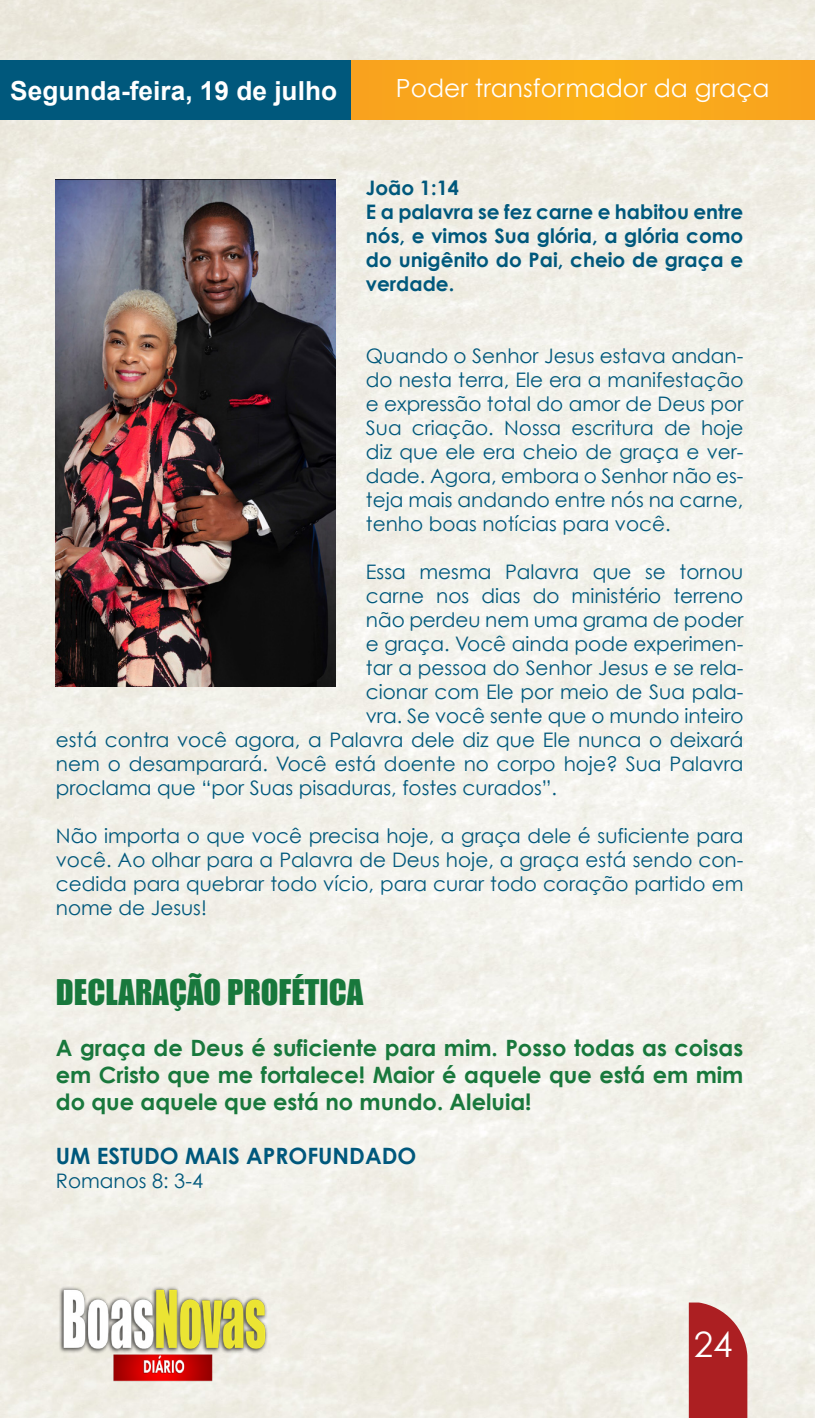
<style>
.page{position:relative;width:815px;height:1418px;background:#fff}
.page>*{position:absolute;margin:0;border:0;box-sizing:border-box;transform-origin:0 0}
.t1{font:35px "Century Gothic";color:#fff}
.t2{font:32.5px "Impact";color:#18783c}
.t3{font:700 26.25px "Arial";color:#fff}
.t4{font:25px "Century Gothic";color:#fff}
.t5{font:700 22.5px/27px "Century Gothic";color:#18783c;text-align:justify}
.t6{font:700 22.5px "Century Gothic";color:#00587c}
.t7{font:20px/24px "Century Gothic";color:#00587c;text-align:justify}
.t8{font:700 20px/24px "Century Gothic";color:#00587c;text-align:justify}
</style>
<div class="page">
<img style="left:0;top:0;width:815px;height:1417px">
<div style="left:168px;top:60px;width:647px;height:60px;background:#f9a91c"></div>
<div style="left:0;top:60px;width:351px;height:60px;background:#00587c"></div>
<div style="left:689px;top:1302px;width:58px;height:115px;background:#ac1f22"></div>
<img style="left:55px;top:1285px;width:216px;height:96px">
<img style="left:56px;top:179px;width:280px;height:508px">
<p class="t3" style="left:10px;top:74px;width:328px">Segunda-feira, 19 de julho</p>
<p class="t4" style="left:396px;top:73px;width:375px">Poder transformador da graça</p>
<p class="t8" style="left:366px;top:175px;width:95px">João 1:14</p>
<p class="t8" style="left:366px;top:199px;width:379px">E a palavra se fez carne e habitou entre nós, e vimos Sua glória, a glória como do unigênito do Pai, cheio de graça e verdade.</p>
<p class="t7" style="left:366px;top:343px;width:379px">Quando o Senhor Jesus estava andan&shy;do nesta terra, Ele era a manifestação e expressão total do amor de Deus por Sua criação. Nossa escritura de hoje diz que ele era cheio de graça e ver&shy;dade. Agora, embora o Senhor não es&shy;teja mais andando entre nós na carne, tenho boas notícias para você.</p>
<p class="t7" style="left:366px;top:559px;width:379px">Essa mesma Palavra que se tornou</p>
<p class="t7" style="left:366px;top:583px;width:379px">carne nos dias do ministério terreno</p>
<p class="t7" style="left:366px;top:607px;width:379px">não perdeu nem uma grama de poder</p>
<p class="t7" style="left:366px;top:631px;width:379px">e graça. Você ainda pode experimen-</p>
<p class="t7" style="left:366px;top:655px;width:379px">tar a pessoa do Senhor Jesus e se rela-</p>
<p class="t7" style="left:366px;top:679px;width:379px">cionar com Ele por meio de Sua pala-</p>
<p class="t7" style="left:366px;top:703px;width:379px">vra. Se você sente que o mundo inteiro</p>
<p class="t7" style="left:56px;top:727px;width:689px">está contra você agora, a Palavra dele diz que Ele nunca o deixará</p>
<p class="t7" style="left:56px;top:751px;width:689px">nem o desamparará. Você está doente no corpo hoje? Sua Palavra</p>
<p class="t7" style="left:56px;top:775px;width:503px">proclama que “por Suas pisaduras, fostes curados”.</p>
<p class="t7" style="left:56px;top:823px;width:689px">Não importa o que você precisa hoje, a graça dele é suficiente para você. Ao olhar para a Palavra de Deus hoje, a graça está sendo con&shy;cedida para quebrar todo vício, para curar todo coração partido em nome de Jesus!</p>
<p class="t2" style="left:56px;top:966px;width:309px">DECLARAÇÃO PROFÉTICA</p>
<p class="t5" style="left:56px;top:1033px;width:689px">A graça de Deus é suficiente para mim. Posso todas as coisas em Cristo que me fortalece! Maior é aquele que está em mim do que aquele que está no mundo. Aleluia!</p>
<p class="t6" style="left:56px;top:1141px;width:362px">UM ESTUDO MAIS APROFUNDADO</p>
<p class="t7" style="left:56px;top:1168px;width:149px">Romanos 8: 3-4</p>
<h1 class="t1" style="left:694px;top:1322px;width:40px">24</h1>
</div>
